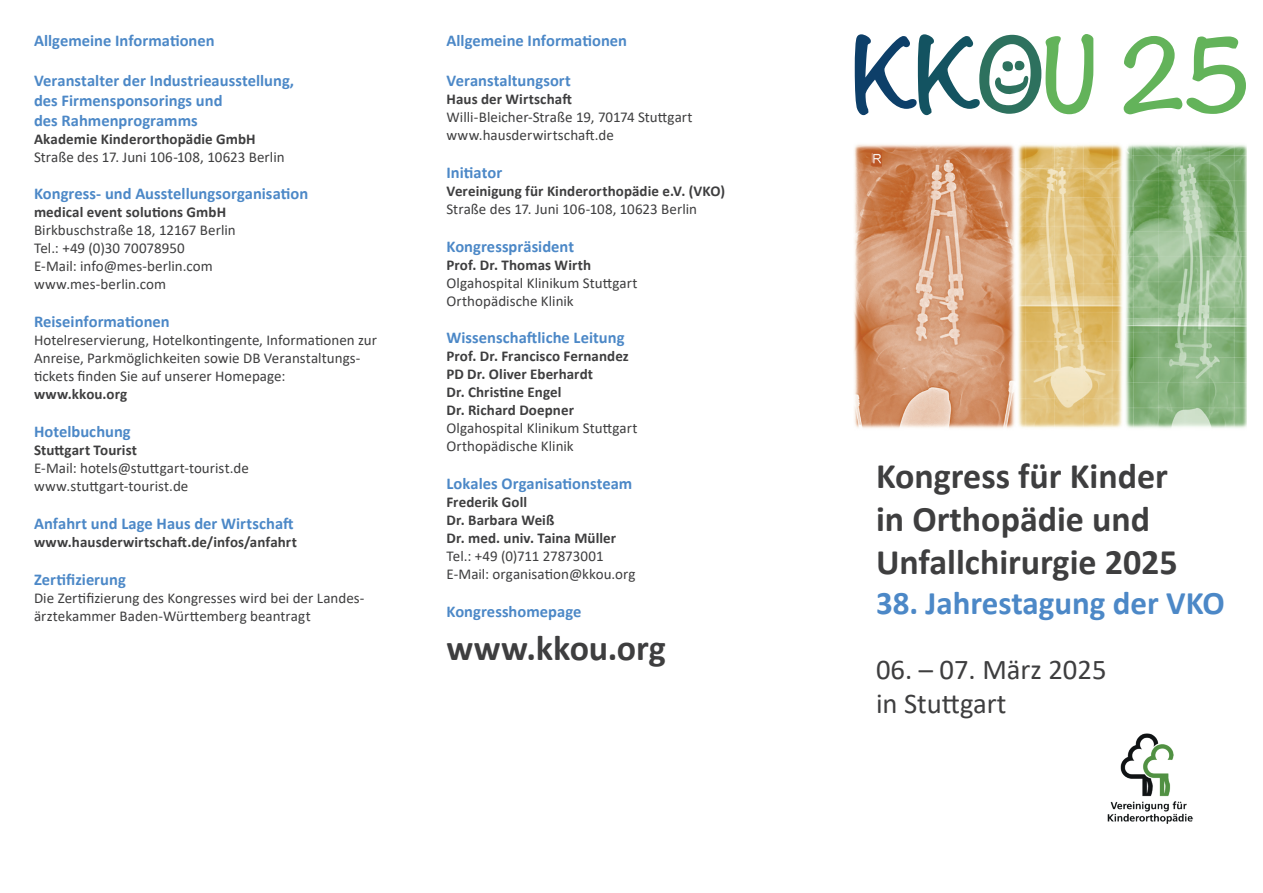
<style>
.page{position:relative;width:1263px;height:893px;background:#fff}
.page>*{position:absolute;margin:0;border:0;box-sizing:border-box;transform-origin:0 0}
.t1{font:700 36px "Calibri";color:#3e3e3f}
.t2{font:700 33px "Calibri";color:#4c88c7}
.t3{font:28.65px "Calibri";color:#3e3e3f}
.Headline{font:700 16.5px "Calibri";color:#4c88c7}
.Fließtext{font:15px "Calibri";color:#3e3e3f}
.Fließtext_Bold{font:700 15px "Calibri";letter-spacing:.005em;color:#3e3e3f}
.Space__10_Pt{font:15px "Calibri";color:#3e3e3f}
</style>
<div class="page">
<img style="left:1107px;top:733px;width:87px;height:91px">
<svg style="left:855px;top:34px;width:238px;height:81px"></svg>
<svg style="left:1124px;top:36px;width:122px;height:78px"></svg>
<img style="left:854px;top:144px;width:393px;height:285px">
<p class="Headline" style="left:34px;top:29px;width:182px">Allgemeine Informationen</p>
<p class="Headline" style="left:34px;top:69px;width:262px">Veranstalter der Industrieausstellung,</p>
<p class="Headline" style="left:34px;top:89px;width:190px">des Firmensponsorings und</p>
<p class="Headline" style="left:34px;top:108px;width:165px">des Rahmenprogramms</p>
<p class="Fließtext_Bold" style="left:34px;top:128px;width:223px">Akademie Kinderorthopädie GmbH</p>
<p class="Fließtext" style="left:34px;top:146px;width:252px">Straße des 17. Juni 106-108, 10623 Berlin</p>
<p class="Headline" style="left:34px;top:182px;width:276px">Kongress- und Ausstellungsorganisation</p>
<p class="Fließtext_Bold" style="left:34px;top:202px;width:194px">medical event solutions GmbH</p>
<p class="Fließtext" style="left:34px;top:220px;width:203px">Birkbuschstraße 18, 12167 Berlin</p>
<p class="Fließtext" style="left:34px;top:238px;width:152px">Tel.: +49 (0)30 70078950</p>
<p class="Fließtext" style="left:34px;top:256px;width:180px">E-Mail: info@mes-berlin.com</p>
<p class="Fließtext" style="left:34px;top:274px;width:134px">www.mes-berlin.com</p>
<p class="Headline" style="left:34px;top:310px;width:137px">Reiseinformationen</p>
<p class="Fließtext" style="left:34px;top:330px;width:345px">Hotelreservierung, Hotelkontingente, Informationen zur</p>
<p class="Fließtext" style="left:34px;top:348px;width:328px">Anreise, Parkmöglichkeiten sowie DB Veranstaltungs-</p>
<p class="Fließtext" style="left:34px;top:366px;width:253px">tickets finden Sie auf unserer Homepage:</p>
<p class="Fließtext_Bold" style="left:34px;top:384px;width:95px">www.kkou.org</p>
<p class="Headline" style="left:34px;top:420px;width:98px">Hotelbuchung</p>
<p class="Fließtext_Bold" style="left:34px;top:439px;width:105px">Stuttgart Tourist</p>
<p class="Fließtext" style="left:34px;top:458px;width:216px">E-Mail: hotels@stuttgart-tourist.de</p>
<p class="Fließtext" style="left:34px;top:476px;width:156px">www.stuttgart-tourist.de</p>
<p class="Headline" style="left:34px;top:512px;width:261px">Anfahrt und Lage Haus der Wirtschaft</p>
<p class="Fließtext_Bold" style="left:34px;top:531px;width:264px">www.hausderwirtschaft.de/infos/anfahrt</p>
<p class="Headline" style="left:34px;top:567px;width:93px">Zertifizierung</p>
<p class="Fließtext" style="left:34px;top:587px;width:332px">Die Zertifizierung des Kongresses wird bei der Landes-</p>
<p class="Fließtext" style="left:34px;top:605px;width:278px">ärztekammer Baden-Württemberg beantragt</p>
<p class="Headline" style="left:446px;top:29px;width:182px">Allgemeine Informationen</p>
<p class="Headline" style="left:446px;top:69px;width:126px">Veranstaltungsort</p>
<p class="Fließtext_Bold" style="left:446px;top:88px;width:127px">Haus der Wirtschaft</p>
<p class="Fließtext" style="left:446px;top:107px;width:248px">Willi-Bleicher-Straße 19, 70174 Stuttgart</p>
<p class="Fließtext" style="left:446px;top:125px;width:169px">www.hausderwirtschaft.de</p>
<p class="Headline" style="left:446px;top:161px;width:57px">Initiator</p>
<p class="Fließtext_Bold" style="left:446px;top:180px;width:280px">Vereinigung für Kinderorthopädie e.V. (VKO)</p>
<p class="Fließtext" style="left:446px;top:198px;width:252px">Straße des 17. Juni 106-108, 10623 Berlin</p>
<p class="Headline" style="left:446px;top:234px;width:129px">Kongresspräsident</p>
<p class="Fließtext_Bold" style="left:446px;top:254px;width:146px">Prof. Dr. Thomas Wirth</p>
<p class="Fließtext" style="left:446px;top:272px;width:193px">Olgahospital Klinikum Stuttgart</p>
<p class="Fließtext" style="left:446px;top:290px;width:129px">Orthopädische Klinik</p>
<p class="Headline" style="left:446px;top:326px;width:180px">Wissenschaftliche Leitung</p>
<p class="Fließtext_Bold" style="left:446px;top:346px;width:184px">Prof. Dr. Francisco Fernandez</p>
<p class="Fließtext_Bold" style="left:446px;top:364px;width:148px">PD Dr. Oliver Eberhardt</p>
<p class="Fließtext_Bold" style="left:446px;top:382px;width:116px">Dr. Christine Engel</p>
<p class="Fließtext_Bold" style="left:446px;top:400px;width:129px">Dr. Richard Doepner</p>
<p class="Fließtext" style="left:446px;top:418px;width:193px">Olgahospital Klinikum Stuttgart</p>
<p class="Fließtext" style="left:446px;top:436px;width:129px">Orthopädische Klinik</p>
<p class="Headline" style="left:446px;top:472px;width:187px">Lokales Organisationsteam</p>
<p class="Fließtext_Bold" style="left:446px;top:492px;width:82px">Frederik Goll</p>
<p class="Fließtext_Bold" style="left:446px;top:510px;width:109px">Dr. Barbara Weiß</p>
<p class="Fließtext_Bold" style="left:446px;top:528px;width:171px">Dr. med. univ. Taina Müller</p>
<p class="Space__10_Pt" style="left:446px;top:546px;width:159px">Tel.: +49 (0)711 27873001</p>
<p class="Space__10_Pt" style="left:446px;top:564px;width:191px">E-Mail: organisation@kkou.org</p>
<p class="Headline" style="left:446px;top:600px;width:136px">Kongresshomepage</p>
<p class="t1" style="left:446px;top:623px;width:221px">www.kkou.org</p>
<p class="t1" style="left:876px;top:450px;width:293px">Kongress für Kinder</p>
<p class="t1" style="left:876px;top:493px;width:276px">in Orthopädie und</p>
<p class="t1" style="left:876px;top:537px;width:303px">Unfallchirurgie 2025</p>
<p class="t2" style="left:876px;top:579px;width:350px">38. Jahrestagung der VKO</p>
<p class="t3" style="left:876px;top:649px;width:232px">06. – 07. März 2025</p>
<p class="t3" style="left:876px;top:684px;width:132px">in Stuttgart</p>
</div>
